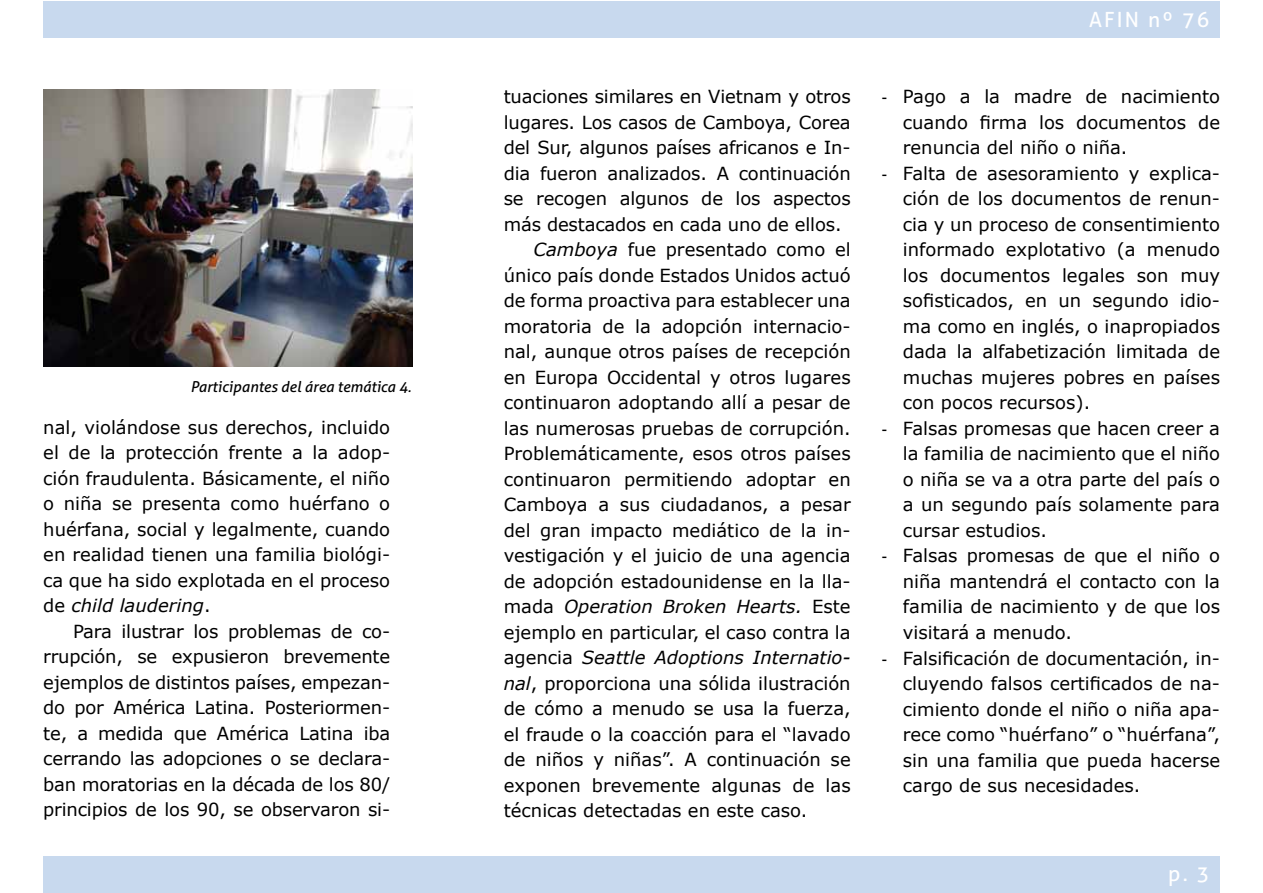
<style>
.page{position:relative;width:1263px;height:893px;background:#fff}
.page>*{position:absolute;margin:0;border:0;box-sizing:border-box;transform-origin:0 0}
.t1{font:21px "Aller";letter-spacing:.1em;color:#fff}
.t2{font:18px/25.5px "Verdana";color:#000;text-align:justify}
.t3{font:italic 18px "Verdana";color:#000}
.t4{font:italic 15px "Aller";color:#000}
.s1{font-style:italic}
.s2{font-style:normal}
.s3{font-family:"Cambria"}
</style>
<div class="page">
<div style="left:43px;top:1px;width:1177px;height:37px;background:#c8d9ee"></div>
<div style="left:43px;top:856px;width:1177px;height:37px;background:#c8d9ee"></div>
<img style="left:44px;top:89px;width:368px;height:277px">
<p class="t4" style="left:190px;top:377px;width:223px">Participantes del área temática 4.</p>
<p class="t2" style="left:43px;top:414px;width:348px">nal, violándose sus derechos, incluido el de la protección frente a la adop&shy;ción fraudulenta. Básicamente, el niño o niña se presenta como huérfano o huérfana, social y legalmente, cuando en realidad tienen una familia biológi&shy;ca que ha sido explotada en el proceso de <span class="s1">child laudering</span>.</p>
<p class="t2" style="left:43px;top:618px;width:349px;text-indent:30px">Para ilustrar los problemas de co&shy;rrupción, se expusieron brevemente ejemplos de distintos países, empezan&shy;do por América Latina. Posteriormen&shy;te, a medida que América Latina iba cerrando las adopciones o se declara&shy;ban moratorias en la década de los 80/ principios de los 90, se observaron si-</p>
<p class="t2" style="left:504px;top:84px;width:348px">tuaciones similares en Vietnam y otros</p>
<p class="t2" style="left:504px;top:109px;width:349px">lugares. Los casos de Camboya, Corea</p>
<p class="t2" style="left:504px;top:135px;width:348px">del Sur, algunos países africanos e In-</p>
<p class="t2" style="left:504px;top:160px;width:348px">dia fueron analizados. A continuación</p>
<p class="t2" style="left:504px;top:186px;width:348px">se recogen algunos de los aspectos</p>
<p class="t2" style="left:504px;top:211px;width:339px">más destacados en cada uno de ellos.</p>
<p class="t2" style="left:533px;top:237px;width:319px"><span class="s1">Camboya</span> fue presentado como el</p>
<p class="t2" style="left:504px;top:262px;width:348px">único país donde Estados Unidos actuó</p>
<p class="t2" style="left:504px;top:288px;width:348px">de forma proactiva para establecer una</p>
<p class="t2" style="left:504px;top:313px;width:348px">moratoria de la adopción internacio-</p>
<p class="t2" style="left:504px;top:339px;width:348px">nal, aunque otros países de recepción</p>
<p class="t2" style="left:504px;top:364px;width:348px">en Europa Occidental y otros lugares</p>
<p class="t2" style="left:504px;top:390px;width:348px">continuaron adoptando allí a pesar de</p>
<p class="t2" style="left:504px;top:415px;width:348px">las numerosas pruebas de corrupción.</p>
<p class="t2" style="left:504px;top:441px;width:348px">Problemáticamente, esos otros países</p>
<p class="t2" style="left:504px;top:466px;width:348px">continuaron permitiendo adoptar en</p>
<p class="t2" style="left:504px;top:492px;width:348px">Camboya a sus ciudadanos, a pesar</p>
<p class="t2" style="left:504px;top:517px;width:348px">del gran impacto mediático de la in-</p>
<p class="t2" style="left:504px;top:543px;width:348px">vestigación y el juicio de una agencia</p>
<p class="t2" style="left:504px;top:568px;width:348px">de adopción estadounidense en la lla-</p>
<p class="t3" style="left:504px;top:594px;width:348px"><span class="s2">mada</span> Operation Broken Hearts. <span class="s2">Este</span></p>
<p class="t2" style="left:504px;top:619px;width:348px">ejemplo en particular, el caso contra la</p>
<p class="t3" style="left:504px;top:645px;width:348px"><span class="s2">agencia</span> Seattle Adoptions Internatio-</p>
<p class="t2" style="left:504px;top:670px;width:348px"><span class="s1">nal</span>, proporciona una sólida ilustración</p>
<p class="t2" style="left:504px;top:696px;width:348px">de cómo a menudo se usa la fuerza,</p>
<p class="t2" style="left:504px;top:721px;width:348px">el fraude o la coacción para el “lavado</p>
<p class="t2" style="left:504px;top:747px;width:348px">de niños y niñas”. A continuación se</p>
<p class="t2" style="left:504px;top:772px;width:348px">exponen brevemente algunas de las</p>
<p class="t2" style="left:504px;top:798px;width:305px">técnicas detectadas en este caso.</p>
<p class="t1" style="left:1089px;top:7px;width:122px">AFIN nº 76</p>
<p class="t2" style="left:903px;top:84px;width:319px;text-indent:-21px"><span class="s3">-</span> Pago a la madre de nacimiento cuando firma los documentos de renuncia del niño o niña.</p>
<p class="t2" style="left:903px;top:160px;width:319px;text-indent:-21px"><span class="s3">-</span> Falta de asesoramiento y explica&shy;ción de los documentos de renun&shy;cia y un proceso de consentimiento informado explotativo (a menudo los documentos legales son muy sofisticados, en un segundo idio&shy;ma como en inglés, o inapropiados dada la alfabetización limitada de muchas mujeres pobres en países con pocos recursos).</p>
<p class="t2" style="left:903px;top:415px;width:319px;text-indent:-21px"><span class="s3">-</span> Falsas promesas que hacen creer a la familia de nacimiento que el niño o niña se va a otra parte del país o a un segundo país solamente para cursar estudios.</p>
<p class="t2" style="left:903px;top:543px;width:319px;text-indent:-21px"><span class="s3">-</span> Falsas promesas de que el niño o niña mantendrá el contacto con la familia de nacimiento y de que los visitará a menudo.</p>
<p class="t2" style="left:903px;top:645px;width:319px;text-indent:-21px"><span class="s3">-</span> Falsificación de documentación, in&shy;cluyendo falsos certificados de na&shy;cimiento donde el niño o niña apa&shy;rece como “huérfano” o “huérfana”, sin una familia que pueda hacerse cargo de sus necesidades.</p>
<p class="t1" style="left:1168px;top:861px;width:43px">p. 3</p>
</div>
